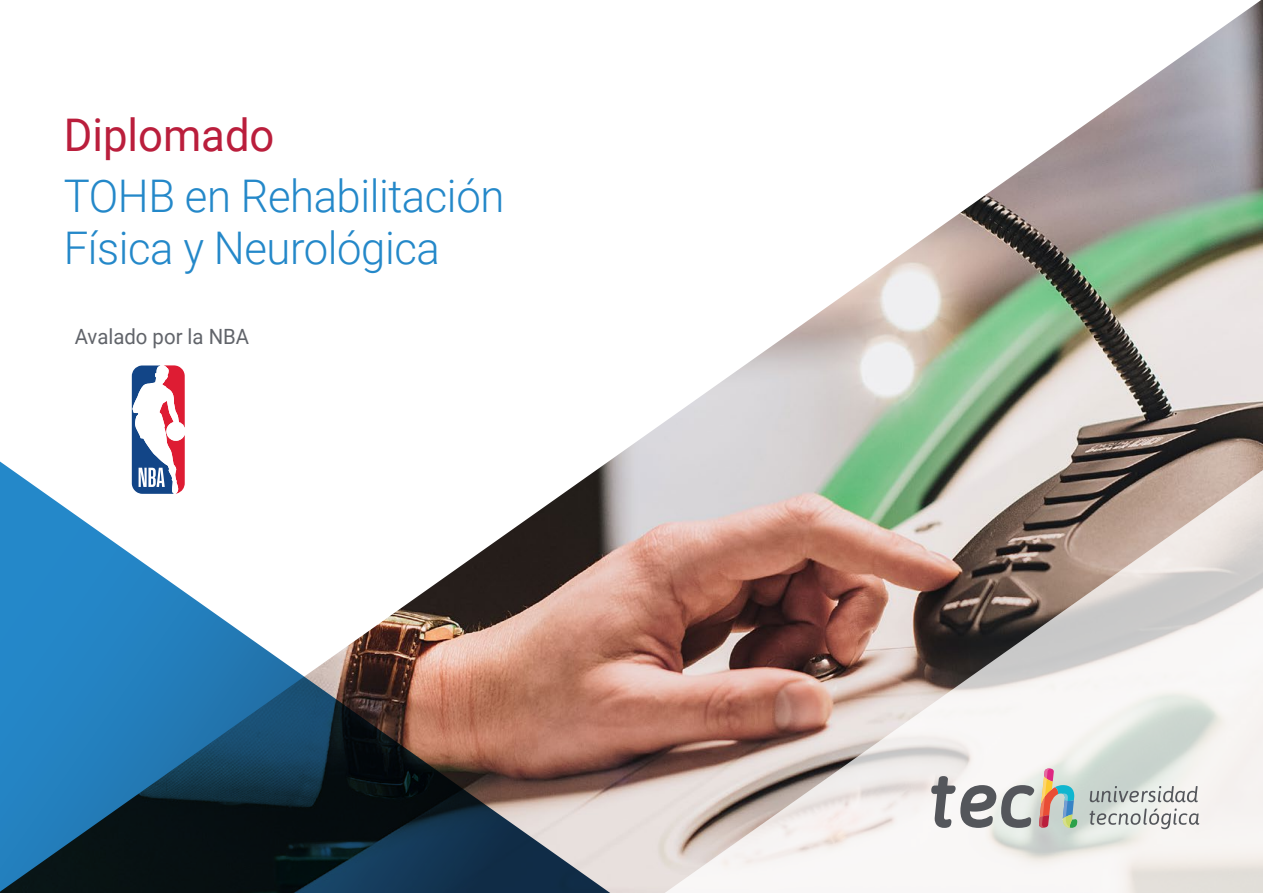
<style>
.page{position:relative;width:1263px;height:893px;background:#fff}
.page>*{position:absolute;margin:0;border:0;box-sizing:border-box;transform-origin:0 0}
.t1{font:300 45px/52.5px "Roboto";letter-spacing:-.01em;color:#2488c9}
.t2{font:45px "Roboto";color:#ba1e3c}
.t3{font:21px "Roboto";color:#61646a}
</style>
<div class="page">
<img style="left:131px;top:0;width:1132px;height:456px">
<svg style="left:0;top:446px;width:640px;height:447px"></svg>
<svg style="left:632px;top:456px;width:631px;height:437px"></svg>
<svg style="left:931px;top:768px;width:146px;height:60px"></svg>
<svg style="left:1090px;top:786px;width:108px;height:16px;background:#b8bcba"></svg>
<svg style="left:1090px;top:809px;width:109px;height:20px"></svg>
<svg style="left:132px;top:365px;width:53px;height:129px"></svg>
<p class="t2" style="left:64px;top:103px;width:212px">Diplomado</p>
<p class="t1" style="left:64px;top:168px;width:442px">TOHB en Rehabilitación<br>Física y Neurológica</p>
<p class="t3" style="left:75px;top:322px;width:176px">Avalado por la NBA</p>
</div>
